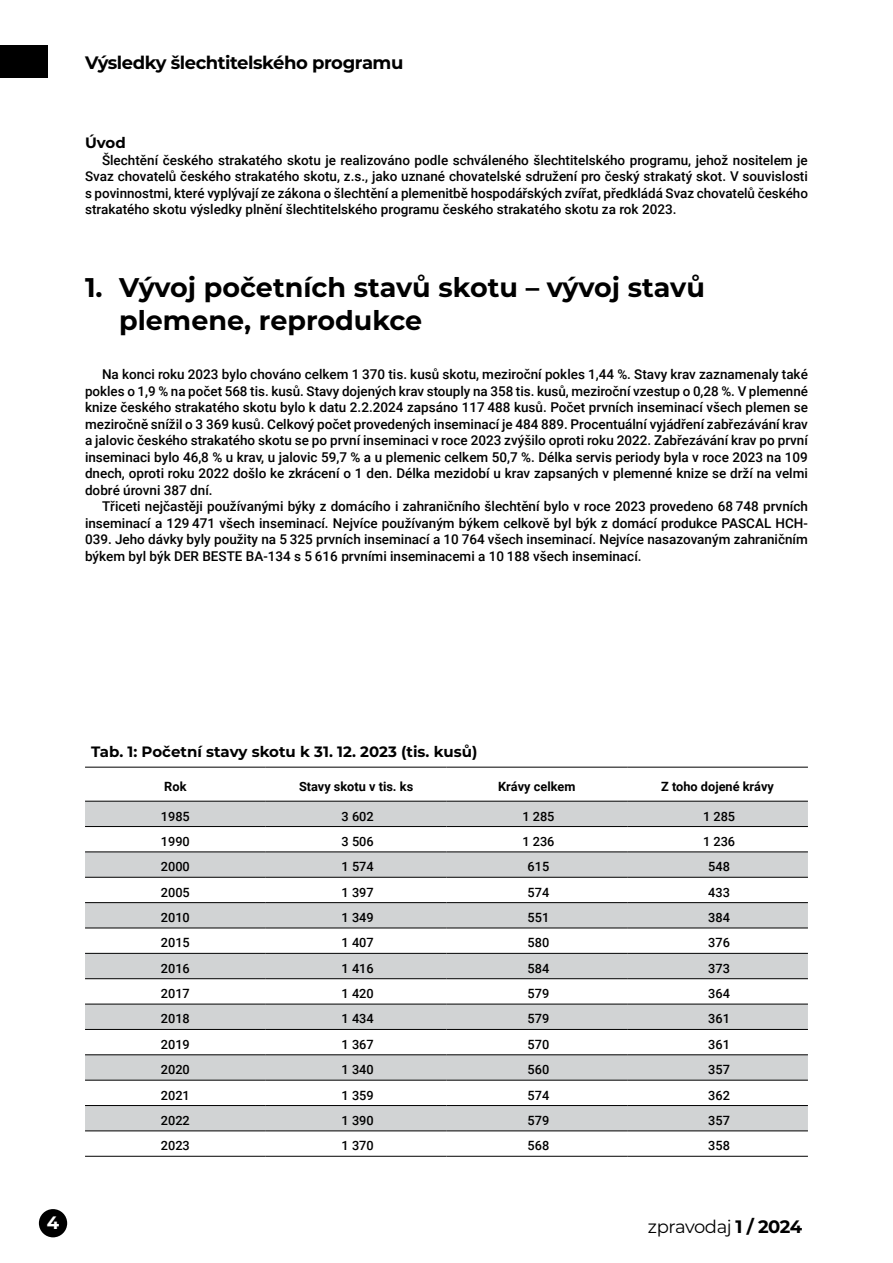
<style>
.page{position:relative;width:893px;height:1263px;background:#fff}
.page>*{position:absolute;margin:0;border:0;box-sizing:border-box;transform-origin:0 0}
.t1{font:700 27px/33px "Montserrat";color:#000}
.t2{font:700 18px "Montserrat";letter-spacing:-.025em;color:#000}
.t3{font:18px "Montserrat";letter-spacing:-.025em;color:#000}
.t4{font:700 18px "Montserrat";color:#fff}
.t5{font:700 15px "Montserrat";color:#000}
.t6{font:500 13.5px/16.5px "Roboto";color:#000;text-align:justify}
.t7{font:500 12.75px "Roboto";color:#000}
.t8{font:700 12.75px "Roboto";color:#000}
.s1{font-weight:700}
</style>
<div class="page">
<div style="left:0;top:45px;width:47px;height:33px;background:#000"></div>
<div style="left:39px;top:1209px;width:28px;height:28px;background:#000;border-radius:50%"></div>
<svg style="left:85px;top:802px;width:723px;height:329px;fill:#d1d3d4"></svg>
<hr style="left:85px;top:767px;width:181px;height:1px;background:#000">
<hr style="left:266px;top:767px;width:180px;height:1px;background:#000">
<hr style="left:446px;top:767px;width:181px;height:1px;background:#000">
<hr style="left:627px;top:767px;width:181px;height:1px;background:#000">
<hr style="left:85px;top:801px;width:181px;height:1px;background:#000">
<hr style="left:266px;top:801px;width:180px;height:1px;background:#000">
<hr style="left:446px;top:801px;width:181px;height:1px;background:#000">
<hr style="left:627px;top:801px;width:181px;height:1px;background:#000">
<hr style="left:85px;top:826px;width:181px;height:1px;background:#000">
<hr style="left:266px;top:826px;width:180px;height:1px;background:#000">
<hr style="left:446px;top:826px;width:181px;height:1px;background:#000">
<hr style="left:627px;top:826px;width:181px;height:1px;background:#000">
<hr style="left:85px;top:852px;width:181px;height:1px;background:#000">
<hr style="left:266px;top:852px;width:180px;height:1px;background:#000">
<hr style="left:446px;top:852px;width:181px;height:1px;background:#000">
<hr style="left:627px;top:852px;width:181px;height:1px;background:#000">
<hr style="left:85px;top:877px;width:181px;height:1px;background:#000">
<hr style="left:266px;top:877px;width:180px;height:1px;background:#000">
<hr style="left:446px;top:877px;width:181px;height:1px;background:#000">
<hr style="left:627px;top:877px;width:181px;height:1px;background:#000">
<hr style="left:85px;top:902px;width:181px;height:1px;background:#000">
<hr style="left:266px;top:902px;width:180px;height:1px;background:#000">
<hr style="left:446px;top:902px;width:181px;height:1px;background:#000">
<hr style="left:627px;top:902px;width:181px;height:1px;background:#000">
<hr style="left:85px;top:928px;width:181px;height:1px;background:#000">
<hr style="left:266px;top:928px;width:180px;height:1px;background:#000">
<hr style="left:446px;top:928px;width:181px;height:1px;background:#000">
<hr style="left:627px;top:928px;width:181px;height:1px;background:#000">
<hr style="left:85px;top:953px;width:181px;height:1px;background:#000">
<hr style="left:266px;top:953px;width:180px;height:1px;background:#000">
<hr style="left:446px;top:953px;width:181px;height:1px;background:#000">
<hr style="left:627px;top:953px;width:181px;height:1px;background:#000">
<hr style="left:85px;top:978px;width:181px;height:1px;background:#000">
<hr style="left:266px;top:978px;width:180px;height:1px;background:#000">
<hr style="left:446px;top:978px;width:181px;height:1px;background:#000">
<hr style="left:627px;top:978px;width:181px;height:1px;background:#000">
<hr style="left:85px;top:1004px;width:181px;height:1px;background:#000">
<hr style="left:266px;top:1004px;width:180px;height:1px;background:#000">
<hr style="left:446px;top:1004px;width:181px;height:1px;background:#000">
<hr style="left:627px;top:1004px;width:181px;height:1px;background:#000">
<hr style="left:85px;top:1029px;width:181px;height:1px;background:#000">
<hr style="left:266px;top:1029px;width:180px;height:1px;background:#000">
<hr style="left:446px;top:1029px;width:181px;height:1px;background:#000">
<hr style="left:627px;top:1029px;width:181px;height:1px;background:#000">
<hr style="left:85px;top:1054px;width:181px;height:1px;background:#000">
<hr style="left:266px;top:1054px;width:180px;height:1px;background:#000">
<hr style="left:446px;top:1054px;width:181px;height:1px;background:#000">
<hr style="left:627px;top:1054px;width:181px;height:1px;background:#000">
<hr style="left:85px;top:1080px;width:181px;height:1px;background:#000">
<hr style="left:266px;top:1080px;width:180px;height:1px;background:#000">
<hr style="left:446px;top:1080px;width:181px;height:1px;background:#000">
<hr style="left:627px;top:1080px;width:181px;height:1px;background:#000">
<hr style="left:85px;top:1105px;width:181px;height:1px;background:#000">
<hr style="left:266px;top:1105px;width:180px;height:1px;background:#000">
<hr style="left:446px;top:1105px;width:181px;height:1px;background:#000">
<hr style="left:627px;top:1105px;width:181px;height:1px;background:#000">
<hr style="left:85px;top:1131px;width:181px;height:1px;background:#000">
<hr style="left:266px;top:1131px;width:180px;height:1px;background:#000">
<hr style="left:446px;top:1131px;width:181px;height:1px;background:#000">
<hr style="left:627px;top:1131px;width:181px;height:1px;background:#000">
<hr style="left:85px;top:1156px;width:181px;height:1px;background:#000">
<hr style="left:266px;top:1156px;width:180px;height:1px;background:#000">
<hr style="left:446px;top:1156px;width:181px;height:1px;background:#000">
<hr style="left:627px;top:1156px;width:181px;height:1px;background:#000">
<h2 class="t2" style="left:85px;top:49px;width:320px">Výsledky šlechtitelského programu</h2>
<p class="t5" style="left:85px;top:132px;width:42px">Úvod</p>
<p class="t6" style="left:85px;top:151px;width:724px;text-indent:17px">Šlechtění českého strakatého skotu je realizováno podle schváleného šlechtitelského programu, jehož nositelem je Svaz chovatelů českého strakatého skotu, z.s., jako uznané chovatelské sdružení pro český strakatý skot. V souvislosti s povinnostmi, které vyplývají ze zákona o šlechtění a plemenitbě hospodářských zvířat, předkládá Svaz chovatelů českého strakatého skotu výsledky plnění šlechtitelského programu českého strakatého skotu za rok 2023.</p>
<h1 class="t1" style="left:119px;top:269px;width:587px;text-indent:-34px">1. Vývoj početních stavů skotu – vývoj stavů plemene, reprodukce</h1>
<p class="t6" style="left:85px;top:366px;width:724px;text-indent:17px">Na konci roku 2023 bylo chováno celkem 1 370 tis. kusů skotu, meziroční pokles 1,44 %. Stavy krav zaznamenaly také pokles o 1,9 % na počet 568 tis. kusů. Stavy dojených krav stouply na 358 tis. kusů, meziroční vzestup o 0,28 %. V plemenné knize českého strakatého skotu bylo k datu 2.2.2024 zapsáno 117 488 kusů. Počet prvních inseminací všech plemen se meziročně snížil o 3 369 kusů. Celkový počet provedených inseminací je 484 889. Procentuální vyjádření zabřezávání krav a jalovic českého strakatého skotu se po první inseminaci v roce 2023 zvýšilo oproti roku 2022. Zabřezávání krav po první inseminaci bylo 46,8 % u krav, u jalovic 59,7 % a u plemenic celkem 50,7 %. Délka servis periody byla v roce 2023 na 109 dnech, oproti roku 2022 došlo ke zkrácení o 1 den. Délka mezidobí u krav zapsaných v plemenné knize se drží na velmi dobré úrovni 387 dní.</p>
<p class="t6" style="left:85px;top:498px;width:724px;text-indent:17px">Třiceti nejčastěji používanými býky z domácího i zahraničního šlechtění bylo v roce 2023 provedeno 68 748 prvních inseminací a 129 471 všech inseminací. Nejvíce používaným býkem celkově byl býk z domácí produkce PASCAL HCH-039. Jeho dávky byly použity na 5 325 prvních inseminací a 10 764 všech inseminací. Nejvíce nasazovaným zahraničním býkem byl býk DER BESTE BA-134 s 5 616 prvními inseminacemi a 10 188 všech inseminací.</p>
<p class="t5" style="left:91px;top:741px;width:388px">Tab. 1: Početní stavy skotu k 31. 12. 2023 (tis. kusů)</p>
<p class="t8" style="left:164px;top:777px;width:24px">Rok</p>
<p class="t8" style="left:299px;top:777px;width:116px">Stavy skotu v tis. ks</p>
<p class="t8" style="left:498px;top:777px;width:79px">Krávy celkem</p>
<p class="t8" style="left:661px;top:777px;width:114px">Z toho dojené krávy</p>
<p class="t7" style="left:161px;top:807px;width:30px">1985</p>
<p class="t7" style="left:342px;top:807px;width:34px">3 602</p>
<p class="t7" style="left:522px;top:807px;width:34px">1 285</p>
<p class="t7" style="left:703px;top:807px;width:34px">1 285</p>
<p class="t7" style="left:161px;top:832px;width:30px">1990</p>
<p class="t7" style="left:342px;top:832px;width:34px">3 506</p>
<p class="t7" style="left:522px;top:832px;width:34px">1 236</p>
<p class="t7" style="left:703px;top:832px;width:34px">1 236</p>
<p class="t7" style="left:161px;top:858px;width:30px">2000</p>
<p class="t7" style="left:342px;top:858px;width:34px">1 574</p>
<p class="t7" style="left:527px;top:858px;width:23px">615</p>
<p class="t7" style="left:708px;top:858px;width:23px">548</p>
<p class="t7" style="left:161px;top:883px;width:30px">2005</p>
<p class="t7" style="left:342px;top:883px;width:34px">1 397</p>
<p class="t7" style="left:527px;top:883px;width:23px">574</p>
<p class="t7" style="left:708px;top:883px;width:23px">433</p>
<p class="t7" style="left:161px;top:908px;width:30px">2010</p>
<p class="t7" style="left:342px;top:908px;width:34px">1 349</p>
<p class="t7" style="left:527px;top:908px;width:23px">551</p>
<p class="t7" style="left:708px;top:908px;width:23px">384</p>
<p class="t7" style="left:161px;top:934px;width:30px">2015</p>
<p class="t7" style="left:342px;top:934px;width:34px">1 407</p>
<p class="t7" style="left:527px;top:934px;width:23px">580</p>
<p class="t7" style="left:708px;top:934px;width:23px">376</p>
<p class="t7" style="left:161px;top:959px;width:30px">2016</p>
<p class="t7" style="left:342px;top:959px;width:34px">1 416</p>
<p class="t7" style="left:527px;top:959px;width:23px">584</p>
<p class="t7" style="left:708px;top:959px;width:23px">373</p>
<p class="t7" style="left:161px;top:984px;width:30px">2017</p>
<p class="t7" style="left:342px;top:984px;width:34px">1 420</p>
<p class="t7" style="left:527px;top:984px;width:23px">579</p>
<p class="t7" style="left:708px;top:984px;width:23px">364</p>
<p class="t7" style="left:161px;top:1010px;width:30px">2018</p>
<p class="t7" style="left:342px;top:1010px;width:34px">1 434</p>
<p class="t7" style="left:527px;top:1010px;width:23px">579</p>
<p class="t7" style="left:708px;top:1010px;width:23px">361</p>
<p class="t7" style="left:161px;top:1035px;width:30px">2019</p>
<p class="t7" style="left:342px;top:1035px;width:34px">1 367</p>
<p class="t7" style="left:527px;top:1035px;width:23px">570</p>
<p class="t7" style="left:708px;top:1035px;width:23px">361</p>
<p class="t7" style="left:161px;top:1061px;width:30px">2020</p>
<p class="t7" style="left:342px;top:1061px;width:34px">1 340</p>
<p class="t7" style="left:527px;top:1061px;width:23px">560</p>
<p class="t7" style="left:708px;top:1061px;width:23px">357</p>
<p class="t7" style="left:161px;top:1086px;width:30px">2021</p>
<p class="t7" style="left:342px;top:1086px;width:34px">1 359</p>
<p class="t7" style="left:527px;top:1086px;width:23px">574</p>
<p class="t7" style="left:708px;top:1086px;width:23px">362</p>
<p class="t7" style="left:161px;top:1111px;width:30px">2022</p>
<p class="t7" style="left:342px;top:1111px;width:34px">1 390</p>
<p class="t7" style="left:527px;top:1111px;width:23px">579</p>
<p class="t7" style="left:708px;top:1111px;width:23px">357</p>
<p class="t7" style="left:161px;top:1137px;width:30px">2023</p>
<p class="t7" style="left:342px;top:1137px;width:34px">1 370</p>
<p class="t7" style="left:527px;top:1137px;width:23px">568</p>
<p class="t7" style="left:708px;top:1137px;width:23px">358</p>
<h2 class="t4" style="left:47px;top:1210px;width:14px">4</h2>
<h2 class="t3" style="left:648px;top:1214px;width:156px">zpravodaj <span class="s1">1 / 2024</span></h2>
</div>
